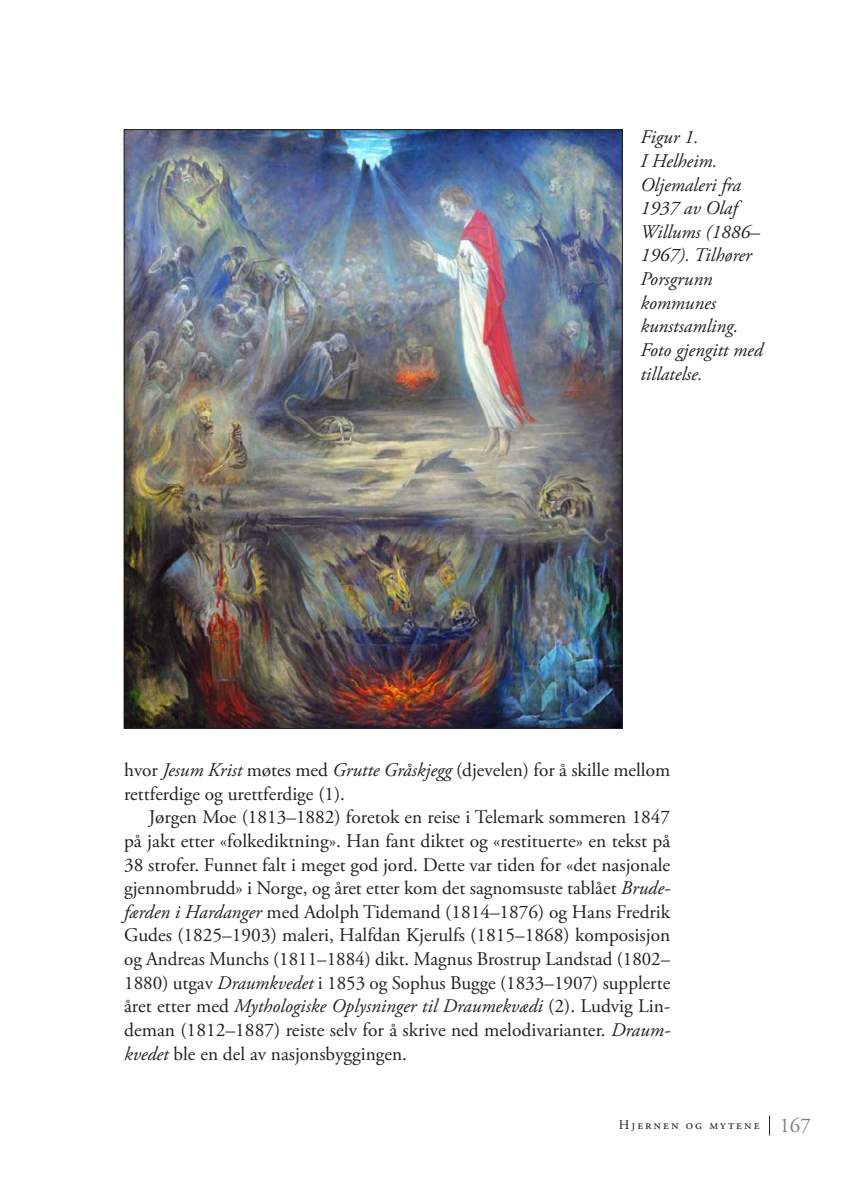
<style>
.page{position:relative;width:844px;height:1191px;background:#fff}
.page>*{position:absolute;margin:0;border:0;box-sizing:border-box;transform-origin:0 0}
.t1{font:19.25px/23.6px "Adobe Garamond Pro";color:#231f20}
.t2{font:italic 19.25px/23.6px "Adobe Garamond Pro";color:#231f20}
.t3{font:13.12px "Adobe Garamond Pro";letter-spacing:.15em;color:#231f20}
.s1{font-style:italic}
.s2{font-size:21px;color:#808285}
</style>
<div class="page">
<svg style="left:769px;top:1115px;width:1px;height:20px"></svg>
<img style="left:126px;top:131px;width:494px;height:595px">
<p class="t2" style="left:640px;top:126px;width:124px">Figur 1.<br>I Helheim.<br>Oljemaleri fra<br>1937 av Olaf<br>Willums (1886–<br>1967). Tilhører<br>Porsgrunn kommunes kunstsamling.<br>Foto gjengitt med tillatelse.</p>
<p class="t1" style="left:124px;top:758px;width:547px">hvor <span class="s1">Jesum Krist</span> møtes med <span class="s1">Grutte Gråskjegg</span> (djevelen) for å skille mellom rettferdige og urettferdige (1).</p>
<p class="t1" style="left:124px;top:806px;width:547px;text-align:justify;text-indent:25px">Jørgen Moe (1813–1882) foretok en reise i Telemark sommeren 1847 på jakt etter «folkediktning». Han fant diktet og «restituerte» en tekst på 38 strofer. Funnet falt i meget god jord. Dette var tiden for «det nasjonale gjennombrudd» i Norge, og året etter kom det sagnomsuste tablået <span class="s1">Brude&shy;færden i Hardanger</span> med Adolph Tidemand (1814–1876) og Hans Fredrik Gudes (1825–1903) maleri, Halfdan Kjerulfs (1815–1868) komposisjon og Andreas Munchs (1811–1884) dikt. Magnus Brostrup Landstad (1802– 1880) utgav <span class="s1">Draumkvedet</span> i 1853 og Sophus Bugge (1833–1907) supplerte året etter med <span class="s1">Mythologiske Oplysninger til Draumekvædi</span> (2). Ludvig Lin&shy;deman (1812–1887) reiste selv for å skrive ned melodivarianter. <span class="s1">Draum&shy;kvedet</span> ble en del av nasjonsbyggingen.</p>
<p class="t3" style="left:618px;top:1117px;width:193px">Hjernen og mytene <span class="s2">167</span></p>
</div>
